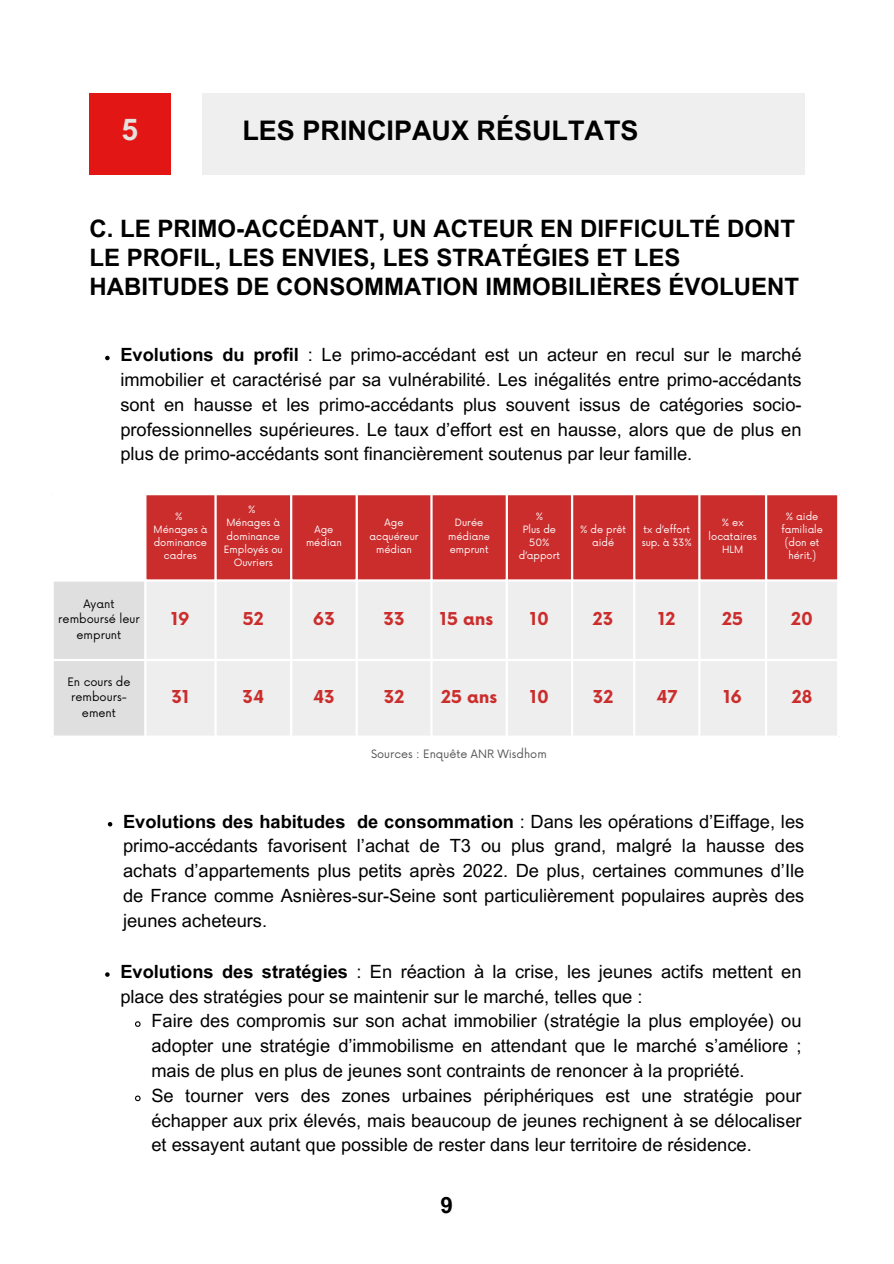
<style>
.page{position:relative;width:894px;height:1264px;background:#fff}
.page>*{position:absolute;margin:0;border:0;box-sizing:border-box;transform-origin:0 0}
.t1{font:700 30px "Arial MT Pro";color:#e4e2de}
.t2{font:700 27px "Arial MT Pro";color:#000}
.t3{font:700 24px/29.2px "Arial MT Pro";color:#000}
.t4{font:700 22.5px "Arial MT Pro";color:#000}
.t5{font:18.3px/24.8px "Arial MT Pro";color:#000;text-align:justify}
.t6{font:700 17.25px "Now";color:#cb2d2d}
.t7{font:11.25px/15.6px "Now";color:#000;text-align:center}
.t8{font:11.25px "Now";color:#545454}
.t9{font:9.75px/13px "Now";color:#fff;text-align:center}
.s1{font-weight:700}
</style>
<div class="page">
<div style="left:89px;top:94px;width:81px;height:81px;background:#e31616"></div>
<div style="left:202px;top:94px;width:602px;height:81px;background:#efefef"></div>
<svg style="left:105px;top:356px;width:5px;height:4px"></svg>
<div style="left:146px;top:495px;width:690px;height:84px;background:#cb2d2d"></div>
<div style="left:54px;top:581px;width:90px;height:154px;background:#dfdfdf"></div>
<div style="left:147px;top:582px;width:689px;height:153px;background:#eee"></div>
<hr style="left:214px;top:495px;width:3px;height:240px;background:#fff">
<hr style="left:290px;top:495px;width:2px;height:240px;background:#fff">
<hr style="left:355px;top:495px;width:3px;height:240px;background:#fff">
<hr style="left:430px;top:495px;width:2px;height:240px;background:#fff">
<hr style="left:505px;top:495px;width:3px;height:240px;background:#fff">
<hr style="left:570px;top:495px;width:3px;height:240px;background:#fff">
<hr style="left:633px;top:495px;width:2px;height:240px;background:#fff">
<hr style="left:698px;top:495px;width:2px;height:240px;background:#fff">
<hr style="left:764px;top:495px;width:3px;height:240px;background:#fff">
<hr style="left:51px;top:659px;width:788px;height:2px;background:#fff">
<svg style="left:105px;top:972px;width:5px;height:4px"></svg>
<svg style="left:135px;top:1021px;width:6px;height:6px"></svg>
<svg style="left:135px;top:1095px;width:6px;height:6px"></svg>
<svg style="left:108px;top:822px;width:4px;height:4px"></svg>
<h1 class="t1" style="left:121px;top:118px;width:18px">5</h1>
<h2 class="t2" style="left:242px;top:120px;width:397px">LES PRINCIPAUX RÉSULTATS</h2>
<h3 class="t3" style="left:89px;top:216px;width:711px">C. LE PRIMO-ACCÉDANT, UN ACTEUR EN DIFFICULTÉ DONT<br>LE PROFIL, LES ENVIES, LES STRATÉGIES ET LES<br>HABITUDES DE CONSOMMATION IMMOBILIÈRES ÉVOLUENT</h3>
<p class="t5" style="left:120px;top:345px;width:682px"><span class="s1">Evolutions du profil</span> : Le primo-accédant est un acteur en recul sur le marché immobilier et caractérisé par sa vulnérabilité. Les inégalités entre primo-accédants sont en hausse et les primo-accédants plus souvent issus de catégories socio&shy;professionnelles supérieures. Le taux d’effort est en hausse, alors que de plus en plus de primo-accédants sont financièrement soutenus par leur famille.</p>
<p class="t7" style="left:58px;top:596px;width:83px">Ayant remboursé leur emprunt</p>
<p class="t7" style="left:67px;top:674px;width:65px">En cours de rembours&shy;ement</p>
<p class="t9" style="left:153px;top:510px;width:55px">%<br>Ménages à dominance cadres</p>
<p class="t9" style="left:224px;top:504px;width:60px">%<br>Ménages à dominance<br>Employés ou<br>Ouvriers</p>
<p class="t9" style="left:306px;top:523px;width:37px">Age médian</p>
<p class="t9" style="left:369px;top:517px;width:51px">Age acquéreur médian</p>
<p class="t9" style="left:448px;top:517px;width:43px">Durée médiane emprunt</p>
<p class="t9" style="left:518px;top:510px;width:43px">%<br>Plus de<br>50% d’apport</p>
<p class="t9" style="left:580px;top:523px;width:47px">% de prêt aidé</p>
<p class="t9" style="left:641px;top:523px;width:52px;text-align:left">tx d’effort sup. à 33%</p>
<p class="t9" style="left:708px;top:517px;width:50px">% ex locataires<br>HLM</p>
<p class="t9" style="left:781px;top:510px;width:43px">% aide familiale (don et hérit.)</p>
<p class="t6" style="left:171px;top:609px;width:20px">19</p>
<p class="t6" style="left:243px;top:609px;width:22px">52</p>
<p class="t6" style="left:313px;top:609px;width:24px">63</p>
<p class="t6" style="left:383px;top:609px;width:23px">33</p>
<p class="t6" style="left:439px;top:609px;width:55px">15 ans</p>
<p class="t6" style="left:529px;top:609px;width:21px">10</p>
<p class="t6" style="left:592px;top:609px;width:22px">23</p>
<p class="t6" style="left:658px;top:609px;width:19px">12</p>
<p class="t6" style="left:722px;top:609px;width:22px">25</p>
<p class="t6" style="left:791px;top:609px;width:23px">20</p>
<p class="t6" style="left:171px;top:687px;width:19px">31</p>
<p class="t6" style="left:242px;top:687px;width:23px">34</p>
<p class="t6" style="left:313px;top:687px;width:23px">43</p>
<p class="t6" style="left:384px;top:687px;width:22px">32</p>
<p class="t6" style="left:441px;top:687px;width:58px">25 ans</p>
<p class="t6" style="left:529px;top:687px;width:21px">10</p>
<p class="t6" style="left:592px;top:687px;width:22px">32</p>
<p class="t6" style="left:656px;top:687px;width:22px">47</p>
<p class="t6" style="left:723px;top:687px;width:20px">16</p>
<p class="t6" style="left:791px;top:687px;width:22px">28</p>
<p class="t8" style="left:371px;top:747px;width:177px">Sources : Enquête ANR Wisdhom</p>
<p class="t5" style="left:123px;top:811px;width:682px"><span class="s1">Evolutions des habitudes de consommation</span> : Dans les opérations d’Eiffage, les primo-accédants favorisent l’achat de T3 ou plus grand, malgré la hausse des achats d’appartements plus petits après 2022. De plus, certaines communes d’Ile de France comme Asnières-sur-Seine sont particulièrement populaires auprès des jeunes acheteurs.</p>
<p class="t5" style="left:120px;top:961px;width:682px"><span class="s1">Evolutions des stratégies</span> : En réaction à la crise, les jeunes actifs mettent en place des stratégies pour se maintenir sur le marché, telles que :</p>
<p class="t5" style="left:151px;top:1010px;width:651px;text-align:left">Faire des compromis sur son achat immobilier (stratégie la plus employée) ou adopter une stratégie d’immobilisme en attendant que le marché s’améliore ; mais de plus en plus de jeunes sont contraints de renoncer à la propriété.<br>Se tourner vers des zones urbaines périphériques est une stratégie pour échapper aux prix élevés, mais beaucoup de jeunes rechignent à se délocaliser et essayent autant que possible de rester dans leur territoire de résidence.</p>
<p class="t4" style="left:440px;top:1196px;width:14px">9</p>
</div>
